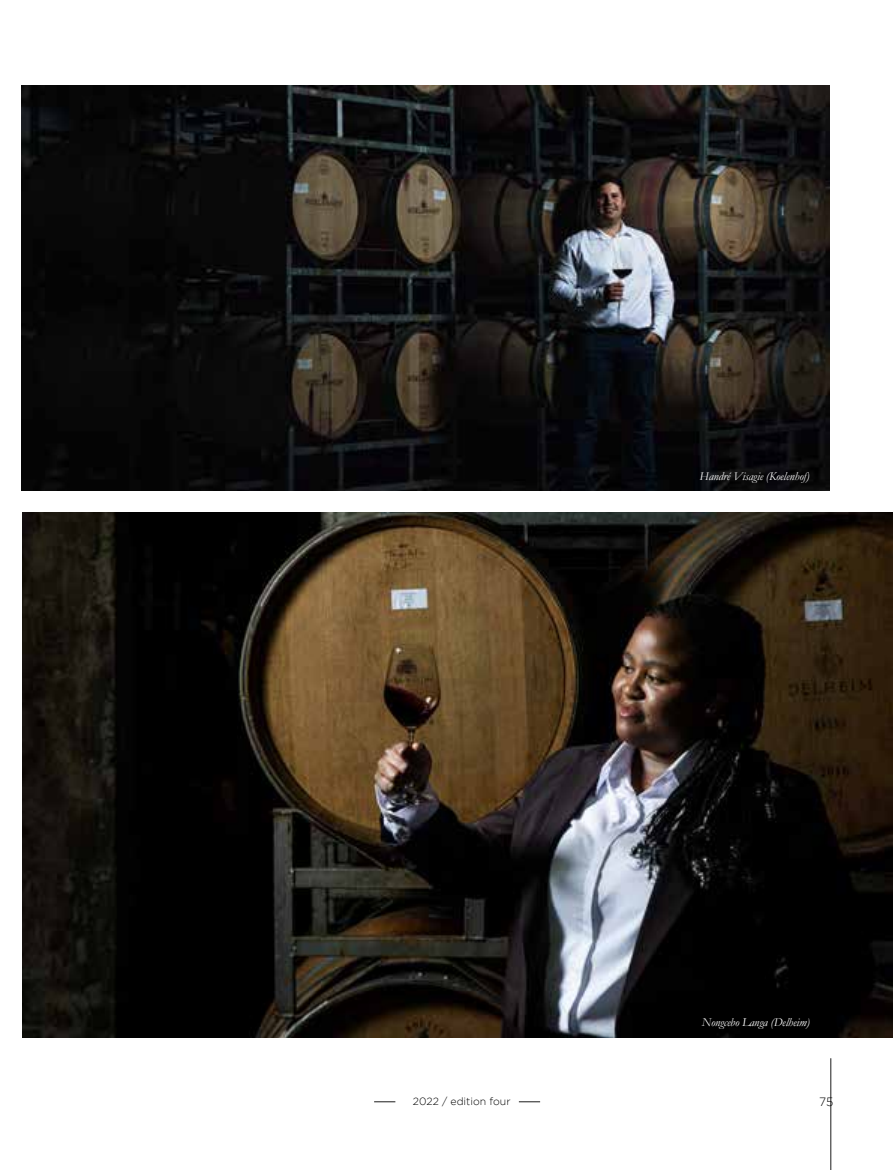
<style>
.page{position:relative;width:893px;height:1170px;background:#fff}
.page>*{position:absolute;margin:0;border:0;box-sizing:border-box;transform-origin:0 0}
.t1{font:italic 12px "Garamond";letter-spacing:-.01em;color:#fff}
.t2{font:300 12px "Gotham";color:#000}
.t3{font:300 10.5px "Gotham";color:#000}
</style>
<div class="page">
<img style="left:22px;top:85px;width:807px;height:405px">
<img style="left:23px;top:512px;width:870px;height:524px">
<hr style="left:830px;top:1058px;width:1px;height:111px;background:#000">
<svg style="left:519px;top:1101px;width:21px;height:1px"></svg>
<svg style="left:374px;top:1101px;width:21px;height:1px"></svg>
<p class="t1" style="left:700px;top:469px;width:111px">Handré Visagie (Koelenhof)</p>
<p class="t1" style="left:702px;top:1015px;width:109px">Nongcebo Langa (Delheim)</p>
<p class="t3" style="left:413px;top:1095px;width:99px">2022 / edition four</p>
<p class="t2" style="left:819px;top:1095px;width:16px">75</p>
</div>
